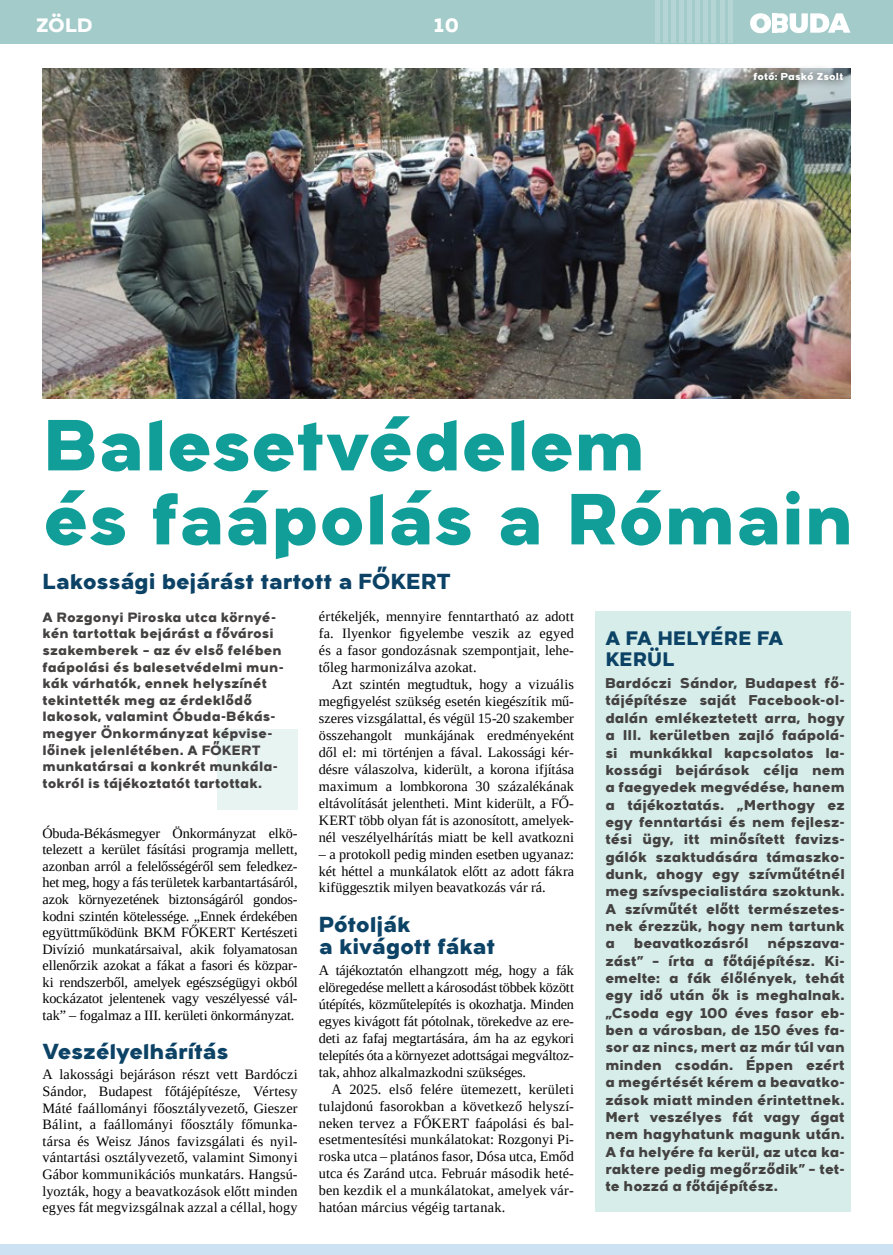
<style>
.page{position:relative;width:893px;height:1255px;background:#fff}
.page>*{position:absolute;margin:0;border:0;box-sizing:border-box;transform-origin:0 0}
.t1{font:800 72.15px/73.9px "Arkibal Display";letter-spacing:-.005em;color:#119e99}
.t2{font:800 21.75px/22.2px "Arkibal Display";letter-spacing:-.01em;color:#0b4265}
.t3{font:800 19.5px/21.8px "Arkibal Display";letter-spacing:-.005em;color:#0b4265}
.t4{font:800 19.5px "Arkibal Display";letter-spacing:-.015em;color:#fff}
.t5{font:14.25px/17px "Liberation Serif";letter-spacing:.005em;color:#000;text-align:justify}
.t6{font:800 14.25px/17.4px "Arkibal";letter-spacing:-.005em;color:#444141;text-align:justify}
.t7{font:800 13.5px/16.6px "Arkibal";letter-spacing:.005em;color:#444141}
.t8{font:800 10.2px "Arkibal";letter-spacing:.015em;color:#fff}
</style>
<div class="page">
<div style="left:0;top:0;width:893px;height:43px;background:#a2cbc9"></div>
<div style="left:217px;top:729px;width:81px;height:80px;background:#e7f4f2"></div>
<hr style="left:688px;top:0;width:4px;height:43px;background:#b4d5d3">
<div style="left:679px;top:0;width:5px;height:43px;background:#b4d5d3"></div>
<div style="left:671px;top:0;width:5px;height:43px;background:#b4d5d3"></div>
<div style="left:663px;top:0;width:5px;height:43px;background:#b4d5d3"></div>
<hr style="left:655px;top:0;width:4px;height:43px;background:#b4d5d3">
<hr style="left:696px;top:0;width:4px;height:43px;background:#b4d5d3">
<hr style="left:704px;top:0;width:4px;height:43px;background:#b4d5d3">
<hr style="left:712px;top:0;width:4px;height:43px;background:#b4d5d3">
<hr style="left:720px;top:0;width:4px;height:43px;background:#b4d5d3">
<hr style="left:728px;top:0;width:4px;height:43px;background:#b4d5d3">
<svg style="left:750px;top:13px;width:100px;height:20px"></svg>
<div style="left:772px;top:13px;width:5px;height:20px;background:#fff"></div>
<div style="left:595px;top:611px;width:255px;height:601px;background:#d6ede9"></div>
<div style="left:0;top:1244px;width:893px;height:10px;background:#cde3f4"></div>
<img style="left:43px;top:68px;width:807px;height:330px">
<div style="left:744px;top:64px;width:108px;height:25px;background:#000;opacity:.75"></div>
<h3 class="t4" style="left:36px;top:10px;width:58px">ZÖLD</h3>
<h3 class="t4" style="left:434px;top:10px;width:26px">10</h3>
<p class="t8" style="left:753px;top:69px;width:91px">fotó: Paskó Zsolt</p>
<h1 class="t1" style="left:42px;top:405px;width:813px">Balesetvédelem<br>és faápolás a Rómain</h1>
<h2 class="t2" style="left:42px;top:569px;width:410px">Lakossági bejárást tartott a FŐKERT</h2>
<p class="t7" style="left:43px;top:608px;width:243px">A Rozgonyi Piroska utca környé&shy;kén tartottak bejárást a fővárosi szakemberek – az év első felében faápolási és balesetvédelmi mun&shy;kák várhatók, ennek helyszínét tekintették meg az érdeklődő lakosok, valamint Óbuda-Békás&shy;megyer Önkormányzat képvise&shy;lőinek jelenlétében. A FŐKERT munkatársai a konkrét munkála&shy;tokról is tájékoztatót tartottak.</p>
<p class="t5" style="left:43px;top:824px;width:257px">Óbuda-Békásmegyer Önkormányzat elkö&shy;telezett a kerület fásítási programja mellett, azonban arról a felelősségéről sem feledkez&shy;het meg, hogy a fás területek karbantartásáról, azok környezetének biztonságáról gondos&shy;kodni szintén kötelessége. „Ennek érdekében együttműködünk BKM FŐKERT Kertészeti Divízió munkatársaival, akik folyamatosan ellenőrzik azokat a fákat a fasori és közpar&shy;ki rendszerből, amelyek egészségügyi okból kockázatot jelentenek vagy veszélyessé vál&shy;tak” – fogalmaz a III. kerületi önkormányzat.</p>
<h2 class="t2" style="left:43px;top:1038px;width:188px">Veszélyelhárítás</h2>
<p class="t5" style="left:43px;top:1066px;width:257px">A lakossági bejáráson részt vett Bardóczi Sándor, Budapest főtájépítésze, Vértesy Máté faállományi főosztályvezető, Gieszer Bálint, a faállományi főosztály főmunka&shy;társa és Weisz János favizsgálati és nyil&shy;vántartási osztályvezető, valamint Simonyi Gábor kommunikációs munkatárs. Hangsú&shy;lyozták, hogy a beavatkozások előtt minden egyes fát megvizsgálnak azzal a céllal, hogy</p>
<p class="t5" style="left:319px;top:608px;width:257px">értékeljék, mennyire fenntartható az adott fa. Ilyenkor figyelembe veszik az egyed és a fasor gondozásnak szempontjait, lehe&shy;tőleg harmonizálva azokat.</p>
<p class="t5" style="left:319px;top:676px;width:257px;text-indent:13px">Azt szintén megtudtuk, hogy a vizuális megfigyelést szükség esetén kiegészítik mű&shy;szeres vizsgálattal, és végül 15-20 szakember összehangolt munkájának eredményeként dől el: mi történjen a fával. Lakossági kér&shy;désre válaszolva, kiderült, a korona ifjítása maximum a lombkorona 30 százalékának eltávolítását jelentheti. Mint kiderült, a FŐ-KERT több olyan fát is azonosított, amelyek&shy;nél veszélyelhárítás miatt be kell avatkozni</p>
<p class="t5" style="left:319px;top:845px;width:257px">– a protokoll pedig minden esetben ugyanaz: két héttel a munkálatok előtt az adott fákra kifüggesztik milyen beavatkozás vár rá.</p>
<h2 class="t2" style="left:319px;top:912px;width:178px">Pótolják<br>a kivágott fákat</h2>
<p class="t5" style="left:319px;top:961px;width:257px">A tájékoztatón elhangzott még, hogy a fák elöregedése mellett a károsodást többek között útépítés, közműtelepítés is okozhatja. Minden egyes kivágott fát pótolnak, törekedve az ere&shy;deti az fafaj megtartására, ám ha az egykori telepítés óta a környezet adottságai megváltoz&shy;tak, ahhoz alkalmazkodni szükséges.</p>
<p class="t5" style="left:319px;top:1080px;width:257px;text-indent:13px">A 2025. első felére ütemezett, kerületi tulajdonú fasorokban a következő helyszí&shy;neken tervez a FŐKERT faápolási és bal&shy;esetmentesítési munkálatokat: Rozgonyi Pi&shy;roska utca – platános fasor, Dósa utca, Emőd utca és Zaránd utca. Február második heté&shy;ben kezdik el a munkálatokat, amelyek vár&shy;hatóan március végéig tartanak.</p>
<h3 class="t3" style="left:605px;top:626px;width:179px">A FA HELYÉRE FA<br>KERÜL</h3>
<p class="t6" style="left:605px;top:674px;width:241px">Bardóczi Sándor, Budapest fő&shy;tájépítésze saját Facebook-ol&shy;dalán emlékeztetett arra, hogy a III. kerületben zajló faápolá&shy;si munkákkal kapcsolatos la&shy;kossági bejárások célja nem a faegyedek megvédése, hanem a tájékoztatás. „Merthogy ez egy fenntartási és nem fejlesz&shy;tési ügy, itt minősített favizs&shy;gálók szaktudására támaszko&shy;dunk, ahogy egy szívműtétnél meg szívspecialistára szoktunk.<br>A szívműtét előtt természetes&shy;nek érezzük, hogy nem tartunk a</p>
<p class="t6" style="left:605px;top:934px;width:241px;text-indent:162px">népszava&shy;zást” – írta a főtájépítész. Ki&shy;emelte: a fák élőlények, tehát egy idő után ők is meghalnak. „Csoda egy 100 éves fasor eb&shy;ben a városban, de 150 éves fa&shy;sor az nincs, mert az már túl van minden csodán. Éppen ezért a megértését kérem a beavatko&shy;zások miatt minden érintettnek.<br>Mert veszélyes fát vagy ágat nem hagyhatunk magunk után.<br>A fa helyére fa kerül, az utca ka&shy;raktere pedig megőrződik” – tet&shy;te hozzá a főtájépítész.</p>
<p class="t6" style="left:634px;top:934px;width:116px">beavatkozásról</p>
</div>
